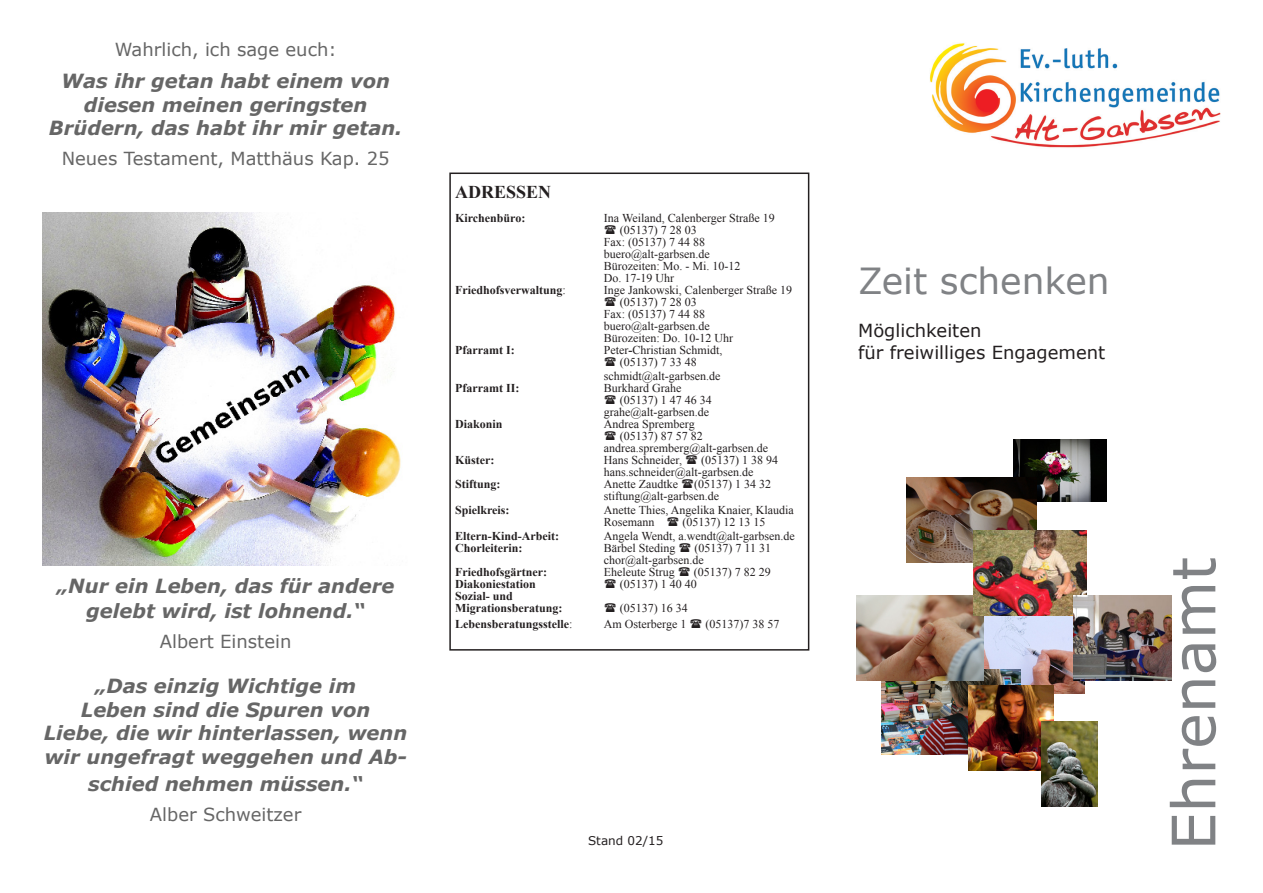
<style>
.page{position:relative;width:1263px;height:893px;background:#fff}
.page>*{position:absolute;margin:0;border:0;box-sizing:border-box;transform-origin:0 0}
.t1{font:60px "Verdana";color:#808285}
.t2{font:36px "Verdana";color:#808285}
.t3{font:italic 700 19.5px/23.4px "Verdana";color:#666;text-align:center}
.t4{font:18px "Verdana";color:#666}
.t5{font:18px/21.6px "Verdana";color:#231f20}
.t6{font:700 18px "Times New Roman";color:#231f20}
.t7{font:12px/12px "Times New Roman";color:#231f20}
.t8{font:700 12px/12px "Times New Roman";color:#231f20}
.t9{font:12px "Verdana";color:#231f20}
.s1{font-weight:400}
.s2{font-weight:700}
</style>
<div class="page">
<img style="left:984px;top:616px;width:101px;height:77px">
<img style="left:1014px;top:440px;width:93px;height:62px">
<img style="left:907px;top:477px;width:129px;height:86px">
<img style="left:882px;top:670px;width:139px;height:85px">
<img style="left:856px;top:596px;width:128px;height:85px">
<img style="left:973px;top:531px;width:113px;height:85px">
<img style="left:968px;top:686px;width:85px;height:85px">
<img style="left:1074px;top:596px;width:97px;height:85px">
<img style="left:1041px;top:722px;width:57px;height:85px">
<img style="left:929px;top:43px;width:291px;height:105px">
<img style="left:43px;top:212px;width:358px;height:354px">
<div style="left:449px;top:173px;width:360px;height:478px;border:2px solid #231f20"></div>
<h3 class="t4" style="left:115px;top:37px;width:223px">Wahrlich, ich sage euch:</h3>
<h3 class="t3" style="left:49px;top:69px;width:355px">Was ihr getan habt einem von diesen meinen geringsten<br>Brüdern, das habt ihr mir getan.</h3>
<h3 class="t4" style="left:62px;top:146px;width:329px">Neues Testament, Matthäus Kap. 25</h3>
<h3 class="t3" style="left:57px;top:573px;width:339px;line-height:25.2px">„Nur ein Leben, das für andere gelebt wird, ist lohnend.“</h3>
<h3 class="t4" style="left:160px;top:629px;width:133px">Albert Einstein</h3>
<h3 class="t3" style="left:44px;top:674px;width:365px">„Das einzig Wichtige im<br>Leben sind die Spuren von<br>Liebe, die wir hinterlassen, wenn wir ungefragt weggehen und Ab-</h3>
<h3 class="t3" style="left:88px;top:771px;width:276px">schied nehmen müssen.“</h3>
<h3 class="t4" style="left:150px;top:802px;width:153px">Alber Schweitzer</h3>
<h3 class="t6" style="left:455px;top:179px;width:98px">ADRESSEN</h3>
<p class="t8" style="left:455px;top:212px;width:72px">Kirchenbüro:</p>
<p class="t7" style="left:604px;top:212px;width:172px">Ina Weiland, Calenberger Straße 19</p>
<p class="t7" style="left:620px;top:224px;width:78px">(05137) 7 28 03</p>
<p class="t7" style="left:604px;top:236px;width:103px">Fax: (05137) 7 44 88</p>
<p class="t7" style="left:604px;top:248px;width:108px">buero@alt-garbsen.de</p>
<p class="t7" style="left:604px;top:260px;width:138px">Bürozeiten: Mo. - Mi. 10-12</p>
<p class="t7" style="left:604px;top:272px;width:72px">Do. 17-19 Uhr</p>
<p class="t8" style="left:455px;top:284px;width:112px">Friedhofsverwaltung<span class="s1">:</span></p>
<p class="t7" style="left:604px;top:284px;width:190px">Inge Jankowski, Calenberger Straße 19</p>
<p class="t7" style="left:620px;top:296px;width:78px">(05137) 7 28 03</p>
<p class="t7" style="left:604px;top:308px;width:103px">Fax: (05137) 7 44 88</p>
<p class="t7" style="left:604px;top:320px;width:108px">buero@alt-garbsen.de</p>
<p class="t7" style="left:604px;top:332px;width:131px">Bürozeiten: Do. 10-12 Uhr</p>
<p class="t8" style="left:455px;top:344px;width:61px">Pfarramt I:</p>
<p class="t7" style="left:620px;top:344px;width:104px;text-indent:-16px">Peter<span class="s2">-</span>Christian Schmidt, (05137) 7 33 48</p>
<p class="t7" style="left:604px;top:370px;width:118px">schmidt@alt-garbsen.de</p>
<p class="t8" style="left:455px;top:382px;width:66px">Pfarramt II:</p>
<p class="t7" style="left:604px;top:382px;width:79px">Burkhard Grahe</p>
<p class="t7" style="left:620px;top:394px;width:93px">(05137) 1 47 46 34</p>
<p class="t7" style="left:604px;top:406px;width:107px">grahe@alt-garbsen.de</p>
<p class="t8" style="left:455px;top:418px;width:49px">Diakonin</p>
<p class="t7" style="left:604px;top:418px;width:92px">Andrea Spremberg</p>
<p class="t7" style="left:620px;top:430px;width:84px">(05137) 87 57 82</p>
<p class="t7" style="left:604px;top:442px;width:166px">andrea.spremberg@alt-garbsen.de</p>
<p class="t8" style="left:455px;top:454px;width:41px">Küster:</p>
<p class="t7" style="left:604px;top:454px;width:80px">Hans Schneider,</p>
<p class="t7" style="left:604px;top:454px;width:176px;text-indent:97px">(05137) 1 38 94 hans.schneider@alt-garbsen.de</p>
<p class="t8" style="left:455px;top:478px;width:47px">Stiftung:</p>
<p class="t7" style="left:604px;top:478px;width:76px">Anette Zaudtke</p>
<p class="t7" style="left:604px;top:478px;width:169px;text-indent:90px">(05137) 1 34 32 stiftung@alt-garbsen.de</p>
<p class="t8" style="left:455px;top:504px;width:56px">Spielkreis:</p>
<p class="t7" style="left:604px;top:504px;width:191px">Anette Thies, Angelika Knaier, Klaudia<br>Rosemann</p>
<p class="t7" style="left:683px;top:516px;width:84px">(05137) 12 13 15</p>
<p class="t8" style="left:455px;top:529px;width:105px">Eltern-Kind-Arbeit:</p>
<p class="t7" style="left:604px;top:529px;width:192px">Angela Wendt, a.wendt@alt-garbsen.de</p>
<p class="t8" style="left:455px;top:541px;width:69px">Chorleiterin:</p>
<p class="t7" style="left:604px;top:541px;width:73px">Bärbel Steding</p>
<p class="t7" style="left:604px;top:541px;width:169px;text-indent:91px">(05137) 7 11 31 chor@alt-garbsen.de</p>
<p class="t8" style="left:455px;top:565px;width:93px">Friedhofsgärtner:</p>
<p class="t7" style="left:604px;top:565px;width:72px">Eheleute Strug</p>
<p class="t7" style="left:694px;top:565px;width:78px">(05137) 7 82 29</p>
<p class="t8" style="left:455px;top:577px;width:82px">Diakoniestation</p>
<p class="t7" style="left:620px;top:577px;width:78px">(05137) 1 40 40</p>
<p class="t8" style="left:455px;top:589px;width:109px">Sozial- und<br>Migrationsberatung:</p>
<p class="t7" style="left:620px;top:601px;width:69px">(05137) 16 34</p>
<p class="t8" style="left:455px;top:618px;width:119px">Lebensberatungsstelle<span class="s1">:</span></p>
<p class="t7" style="left:604px;top:618px;width:84px">Am Osterberge 1</p>
<p class="t7" style="left:705px;top:618px;width:75px">(05137)7 38 57</p>
<p class="t9" style="left:588px;top:833px;width:77px">Stand 02/15</p>
<h2 class="t2" style="left:858px;top:256px;width:253px">Zeit schenken</h2>
<h3 class="t5" style="left:858px;top:319px;width:249px">Möglichkeiten<br>für freiwilliges Engagement</h3>
<h1 class="t1" style="left:1152px;top:850px;width:295px;rotate:-90deg">Ehrenamt</h1>
</div>
